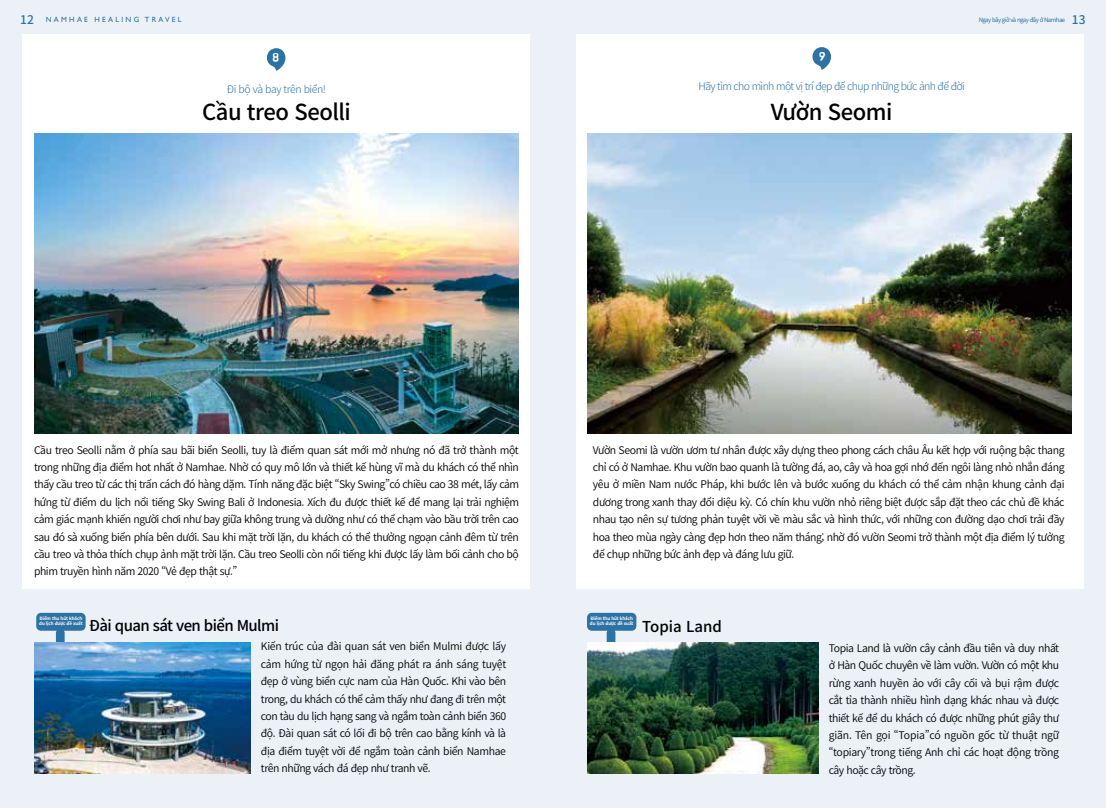
<style>
.page{position:relative;width:1106px;height:808px;background:#ecf1f7}
.page>*{position:absolute;margin:0;border:0;box-sizing:border-box;transform-origin:0 0}
.t1{font:500 22.05px "Noto Sans CJ Kkr";letter-spacing:-.02em;color:#000}
.t2{font:500 15px "Noto Sans CJ Kkr";letter-spacing:-.04em;color:#000}
.t3{font:500 15px "Noto Sans CJ Kkr";color:#000}
.t4{font:11.7px "BMHANNA";color:#fff}
.t5{font:600 10.5px/17.4px "Noto Sans CJ Kkr";letter-spacing:-.04em;color:#000;text-align:justify}
.t6{font:300 10.5px "Noto Sans CJ Kkr";letter-spacing:-.06em;color:#2c72a3}
.t7{font:300 10.5px "Noto Sans CJ Kkr";letter-spacing:-.04em;color:#2c72a3}
.t8{font:7.5px "Gill Sans";letter-spacing:.3em;color:#2c72a3}
.t9{font:6px "Noto Sans CJ Kkr";letter-spacing:-.08em;color:#2c72a3}
.t10{font:700 4.5px/4.8px "Noto Sans CJ Kkr";letter-spacing:-.02em;color:#fff}
.s1{font-family:"Noto Sans CJ Kkr";font-weight:500;font-size:12px}
.s2{font-weight:500;font-size:12px}
</style>
<div class="page">
<div style="left:23px;top:34px;width:507px;height:554px;background:#fff"></div>
<div style="left:576px;top:34px;width:507px;height:554px;background:#fff"></div>
<img style="left:34px;top:133px;width:485px;height:301px">
<svg style="left:267px;top:48px;width:18px;height:23px"></svg>
<img style="left:587px;top:133px;width:484px;height:301px">
<svg style="left:812px;top:47px;width:19px;height:23px"></svg>
<div style="left:587px;top:613px;width:49px;height:18px;background:#2c72a3;border-radius:5px"></div>
<div style="left:606px;top:629px;width:9px;height:16px;background:#2c72a3;border-radius:4px"></div>
<div style="left:36px;top:613px;width:50px;height:18px;background:#2c72a3;border-radius:5px"></div>
<div style="left:56px;top:629px;width:9px;height:16px;background:#2c72a3;border-radius:4px"></div>
<img style="left:34px;top:643px;width:217px;height:130px">
<img style="left:587px;top:643px;width:231px;height:131px">
<p class="t8" style="left:20px;top:16px;width:163px"><span class="s1">12</span> NAMHAE HEALING TRAVEL</p>
<p class="t9" style="left:978px;top:16px;width:108px">Ngay bây giờ và ngay đây ở Namhae <span class="s2">13</span></p>
<p class="t4" style="left:272px;top:52px;width:8px">8</p>
<p class="t4" style="left:819px;top:51px;width:8px">9</p>
<p class="t7" style="left:227px;top:83px;width:101px">Đi bộ và bay trên biển!</p>
<p class="t6" style="left:698px;top:81px;width:268px">Hãy tìm cho mình một vị trí đẹp để chụp những bức ảnh để đời</p>
<h1 class="t1" style="left:202px;top:99px;width:150px">Cầu treo Seolli</h1>
<h1 class="t1" style="left:770px;top:99px;width:123px">Vườn Seomi</h1>
<p class="t5" style="left:34px;top:441px;width:486px">Cầu treo Seolli nằm ở phía sau bãi biển Seolli, tuy là điểm quan sát mới mở nhưng nó đã trở thành một trong những địa điểm hot nhất ở Namhae. Nhờ có quy mô lớn và thiết kế hùng vĩ mà du khách có thể nhìn thấy cầu treo từ các thị trấn cách đó hàng dặm. Tính năng đặc biệt “Sky Swing”có chiều cao 38 mét, lấy cảm hứng từ điểm du lịch nổi tiếng Sky Swing Bali ở Indonesia. Xích đu được thiết kế để mang lại trải nghiệm cảm giác mạnh khiến người chơi như bay giữa không trung và dường như có thể chạm vào bầu trời trên cao sau đó sà xuống biển phía bên dưới. Sau khi mặt trời lặn, du khách có thể thưởng ngoạn cảnh đêm từ trên cầu treo và thỏa thích chụp ảnh mặt trời lặn. Cầu treo Seolli còn nổi tiếng khi được lấy làm bối cảnh cho bộ phim truyền hình năm 2020 “Vẻ đẹp thật sự.”</p>
<p class="t10" style="left:39px;top:616px;width:45px">Điểm thu hút khách du lịch được đề xuất</p>
<h2 class="t2" style="left:89px;top:617px;width:191px">Đài quan sát ven biển Mulmi</h2>
<p class="t5" style="left:261px;top:638px;width:247px">Kiến trúc của đài quan sát ven biển Mulmi được lấy cảm hứng từ ngọn hải đăng phát ra ánh sáng tuyệt đẹp ở vùng biển cực nam của Hàn Quốc. Khi vào bên trong, du khách có thể cảm thấy như đang đi trên một con tàu du lịch hạng sang và ngắm toàn cảnh biển 360 độ. Đài quan sát có lối đi bộ trên cao bằng kính và là địa điểm tuyệt vời để ngắm toàn cảnh biển Namhae trên những vách đá đẹp như tranh vẽ.</p>
<p class="t5" style="left:593px;top:441px;width:473px">Vườn Seomi là vườn ươm tư nhân được xây dựng theo phong cách châu Âu kết hợp với ruộng bậc thang chỉ có ở Namhae. Khu vườn bao quanh là tường đá, ao, cây và hoa gợi nhớ đến ngôi làng nhỏ nhắn đáng yêu ở miền Nam nước Pháp, khi bước lên và bước xuống du khách có thể cảm nhận khung cảnh đại dương trong xanh thay đổi diệu kỳ. Có chín khu vườn nhỏ riêng biệt được sắp đặt theo các chủ đề khác nhau tạo nên sự tương phản tuyệt vời về màu sắc và hình thức, với những con đường dạo chơi trải đầy hoa theo mùa ngày càng đẹp hơn theo năm tháng; nhờ đó vườn Seomi trở thành một địa điểm lý tưởng để chụp những bức ảnh đẹp và đáng lưu giữ.</p>
<p class="t10" style="left:590px;top:616px;width:45px">Điểm thu hút khách du lịch được đề xuất</p>
<h2 class="t3" style="left:642px;top:618px;width:81px">Topia Land</h2>
<p class="t5" style="left:828px;top:640px;width:232px">Topia Land là vườn cây cảnh đầu tiên và duy nhất ở Hàn Quốc chuyên về làm vườn. Vườn có một khu rừng xanh huyền ảo với cây cối và bụi rậm được cắt tỉa thành nhiều hình dạng khác nhau và được thiết kế để du khách có được những phút giây thư giãn. Tên gọi “Topia”có nguồn gốc từ thuật ngữ “topiary”trong tiếng Anh chỉ các hoạt động trồng cây hoặc cây trồng.</p>
</div>
